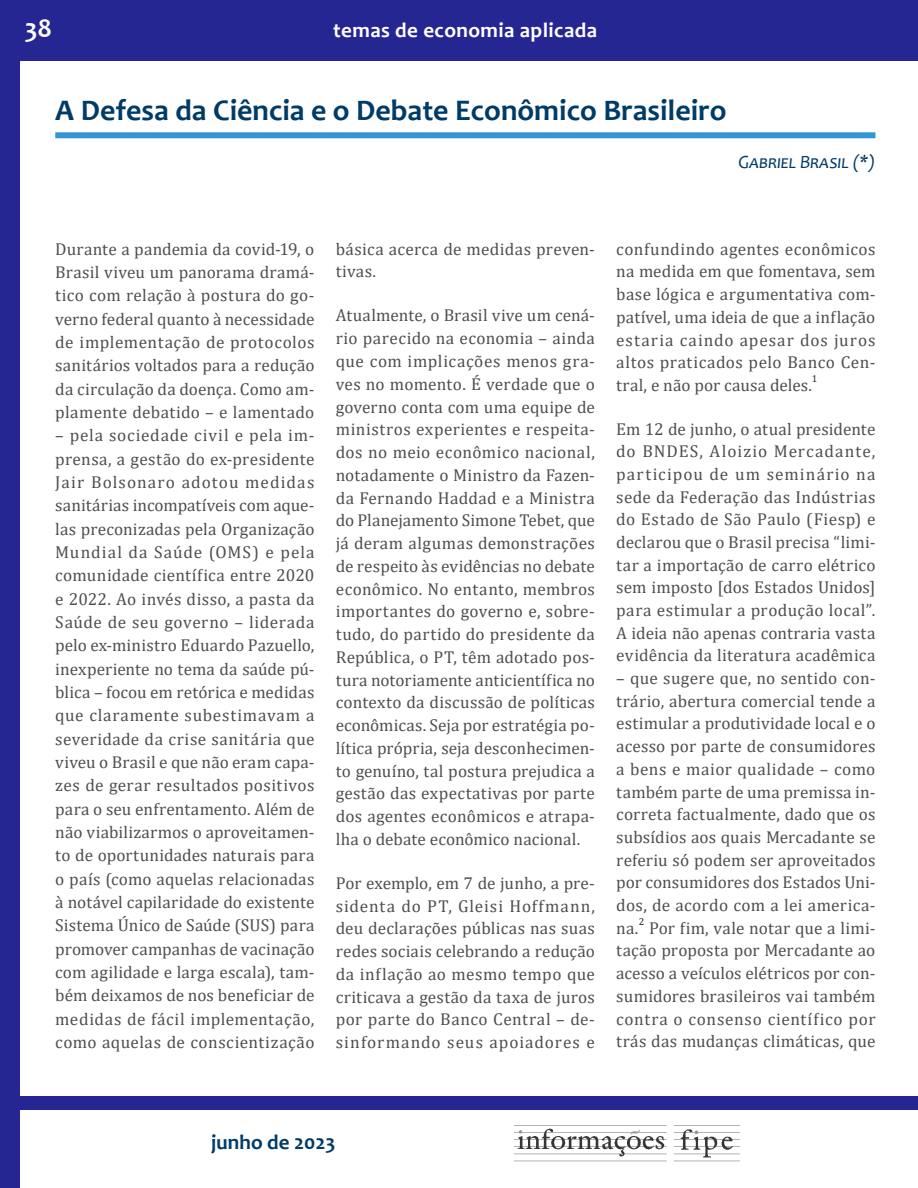
<style>
.page{position:relative;width:918px;height:1188px;background:#fff}
.page>*{position:absolute;margin:0;border:0;box-sizing:border-box;transform-origin:0 0}
.t1{font:700 30px "Candara";color:#003b68}
.t2{font:700 27px "Candara";color:#fff}
.t3{font:700 21px "Candara";letter-spacing:.02em;color:#fff}
.t4{font:700 21px "Candara";color:#003b68}
.t5{font:italic 18.75px "Candara";letter-spacing:.03em;color:#003b68}
.t6{font:17.25px/23.4px "Cambria";letter-spacing:.02em;color:#4e4f50;text-align:justify}
.t7{font:10.05px "Cambria";color:#231f20}
</style>
<div class="page">
<div style="left:0;top:0;width:20px;height:1188px;background:#262693"></div>
<div style="left:0;top:0;width:918px;height:61px;background:#262693"></div>
<div style="left:15px;top:1097px;width:903px;height:13px;background:#262693"></div>
<img style="left:514px;top:1125px;width:225px;height:37px">
<div style="left:55px;top:132px;width:820px;height:6px;background:#3297d3"></div>
<h2 class="t2" style="left:25px;top:12px;width:29px">38</h2>
<p class="t3" style="left:333px;top:17px;width:265px">temas de economia aplicada</p>
<h1 class="t1" style="left:55px;top:91px;width:673px">A Defesa da Ciência e o Debate Econômico Brasileiro</h1>
<p class="t5" style="left:739px;top:150px;width:138px">Gabriel Brasil (*)</p>
<p class="t6" style="left:55px;top:237px;width:261px">Durante a pandemia da covid-19, o Brasil viveu um panorama dramá&shy;tico com relação à postura do go&shy;verno federal quanto à necessidade de implementação de protocolos sanitários voltados para a redução da circulação da doença. Como am&shy;plamente debatido – e lamentado</p>
<p class="t6" style="left:55px;top:424px;width:261px">– pela sociedade civil e pela im&shy;prensa, a gestão do ex-presidente Jair Bolsonaro adotou medidas sanitárias incompatíveis com aque&shy;las preconizadas pela Organização Mundial da Saúde (OMS) e pela comunidade científica entre 2020 e 2022. Ao invés disso, a pasta da Saúde de seu governo – liderada pelo ex-ministro Eduardo Pazuello, inexperiente no tema da saúde pú&shy;blica – focou em retórica e medidas que claramente subestimavam a severidade da crise sanitária que viveu o Brasil e que não eram capa&shy;zes de gerar resultados positivos para o seu enfrentamento. Além de não viabilizarmos o aproveitamen&shy;to de oportunidades naturais para o país (como aquelas relacionadas à notável capilaridade do existente Sistema Único de Saúde (SUS) para promover campanhas de vacinação com agilidade e larga escala), tam&shy;bém deixamos de nos beneficiar de medidas de fácil implementação, como aquelas de conscientização</p>
<p class="t6" style="left:336px;top:237px;width:261px;line-height:22.8px">básica acerca de medidas preven&shy;tivas.</p>
<p class="t6" style="left:336px;top:304px;width:261px;line-height:22.8px">Atualmente, o Brasil vive um cená&shy;rio parecido na economia – ainda que com implicações menos gra&shy;ves no momento. É verdade que o governo conta com uma equipe de ministros experientes e respeita&shy;dos no meio econômico nacional, notadamente o Ministro da Fazen&shy;da Fernando Haddad e a Ministra do Planejamento Simone Tebet, que já deram algumas demonstrações de respeito às evidências no debate econômico. No entanto, membros importantes do governo e, sobre&shy;tudo, do partido do presidente da República, o PT, têm adotado pos&shy;tura notoriamente anticientífica no contexto da discussão de políticas econômicas. Seja por estratégia po&shy;lítica própria, seja desconhecimen&shy;to genuíno, tal postura prejudica a gestão das expectativas por parte dos agentes econômicos e atrapa&shy;lha o debate econômico nacional.</p>
<p class="t6" style="left:336px;top:871px;width:261px;line-height:22.8px">Por exemplo, em 7 de junho, a pre&shy;sidenta do PT, Gleisi Hoffmann, deu declarações públicas nas suas redes sociais celebrando a redução da inflação ao mesmo tempo que criticava a gestão da taxa de juros por parte do Banco Central – de&shy;sinformando seus apoiadores e</p>
<p class="t6" style="left:616px;top:237px;width:261px;line-height:22.6px">confundindo agentes econômicos na medida em que fomentava, sem base lógica e argumentativa com&shy;patível, uma ideia de que a inflação estaria caindo apesar dos juros altos praticados pelo Banco Cen&shy;tral, e não por causa deles.</p>
<p class="t7" style="left:812px;top:373px;width:7px">1</p>
<p class="t6" style="left:616px;top:417px;width:261px;line-height:22.6px">Em 12 de junho, o atual presidente do BNDES, Aloizio Mercadante, participou de um seminário na sede da Federação das Indústrias do Estado de São Paulo (Fiesp) e declarou que o Brasil precisa “limi&shy;tar a importação de carro elétrico sem imposto [dos Estados Unidos] para estimular a produção local”.<br>A ideia não apenas contraria vasta evidência da literatura acadêmica</p>
<p class="t6" style="left:616px;top:667px;width:261px;line-height:22.6px">– que sugere que, no sentido con&shy;trário, abertura comercial tende a estimular a produtividade local e o acesso por parte de consumidores a bens e maior qualidade – como também parte de uma premissa in&shy;correta factualmente, dado que os subsídios aos quais Mercadante se referiu só podem ser aproveitados por consumidores dos Estados Uni&shy;dos, de acordo com a lei america&shy;na.</p>
<p class="t7" style="left:639px;top:916px;width:7px">2</p>
<p class="t6" style="left:616px;top:916px;width:261px;line-height:22.6px;text-indent:33px">Por fim, vale notar que a limi&shy;tação proposta por Mercadante ao acesso a veículos elétricos por con&shy;sumidores brasileiros vai também contra o consenso científico por trás das mudanças climáticas, que</p>
<p class="t4" style="left:211px;top:1129px;width:126px">junho de 2023</p>
</div>
